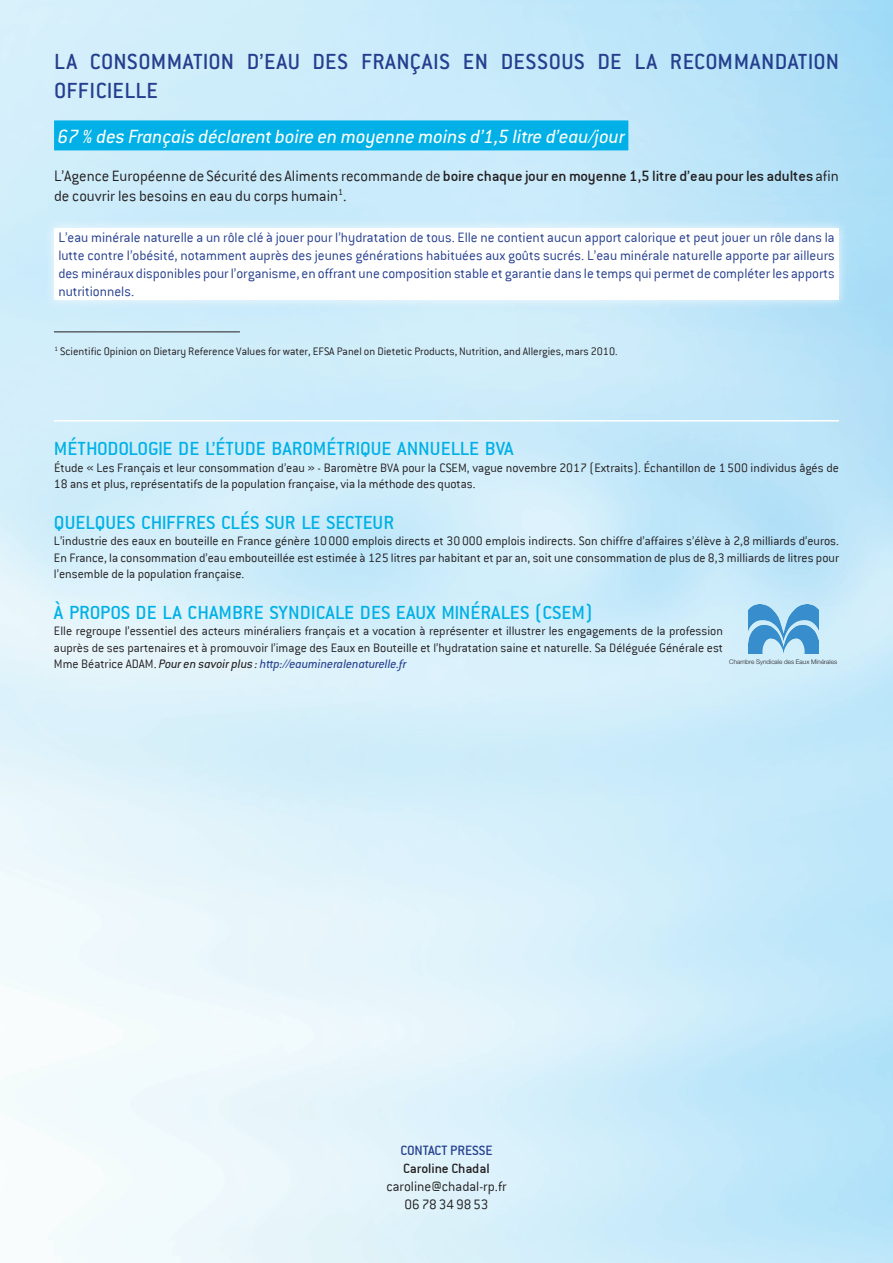
<style>
.page{position:relative;width:893px;height:1263px;background:#fff}
.page>*{position:absolute;margin:0;border:0;box-sizing:border-box;transform-origin:0 0}
.t1{font:24px/28.8px "Conduit ITC Medium";letter-spacing:.01em;color:#253f8e}
.t2{font:21px "Conduit ITC";color:#00b0e6}
.t3{font:italic 21px "Conduit ITC";color:#fff}
.t4{font:300 16.5px/19.8px "Conduit ITC";color:#231f20}
.t5{font:300 15px/18px "Conduit ITC";color:#253f8e;text-align:justify}
.t6{font:300 15px "Conduit ITC";color:#231f20}
.t7{font:15px "Conduit ITC";color:#231f20}
.t8{font:15px "Conduit ITC";color:#253f8e}
.t9{font:300 13.5px/16.2px "Conduit ITC";color:#231f20;text-align:justify}
.t10{font:300 12px "Conduit ITC";color:#231f20}
.t11{font:300 6.3px "Helvetica Neue LT Std";color:#231f20}
.s1{font-weight:400}
.s2{font-weight:400;font-style:italic}
.s3{font-weight:400;font-style:italic;color:#253f8e}
</style>
<div class="page">
<img style="left:0;top:0;width:893px;height:1263px">
<img style="left:748px;top:604px;width:70px;height:49px">
<hr style="left:54px;top:420px;width:785px;height:2px;background:#fff">
<div style="left:54px;top:120px;width:574px;height:30px;background:#00b0e6"></div>
<div style="left:44px;top:218px;width:805px;height:91px;background:#fff;opacity:.75"></div>
<div style="left:54px;top:228px;width:785px;height:72px;background:#fff"></div>
<hr style="left:54px;top:332px;width:186px;height:1px;background:#231f20">
<p class="t1" style="left:54px;top:47px;width:786px">LA CONSOMMATION D’EAU DES FRANÇAIS EN DESSOUS DE LA RECOMMANDATION<br>OFFICIELLE</p>
<p class="t3" style="left:58px;top:124px;width:568px">67 % des Français déclarent boire en moyenne moins d’1,5 litre d’eau/jour</p>
<p class="t4" style="left:54px;top:166px;width:786px">L’Agence Européenne de Sécurité des Aliments recommande de <span class="s1">boire chaque jour en moyenne 1,5 litre d’eau pour les adultes</span> afin de couvrir les besoins en eau du corps humain<sup>1</sup>.</p>
<p class="t5" style="left:58px;top:228px;width:778px">L’eau minérale naturelle a un rôle clé à jouer pour l’hydratation de tous. Elle ne contient aucun apport calorique et peut jouer un rôle dans la lutte contre l’obésité, notamment auprès des jeunes générations habituées aux goûts sucrés. L’eau minérale naturelle apporte par ailleurs des minéraux disponibles pour l’organisme, en offrant une composition stable et garantie dans le temps qui permet de compléter les apports nutritionnels.</p>
<p class="t10" style="left:55px;top:344px;width:565px"><sup>1</sup> Scientific Opinion on Dietary Reference Values for water, EFSA Panel on Dietetic Products, Nutrition, and Allergies, mars 2010.</p>
<p class="t2" style="left:54px;top:437px;width:461px">MÉTHODOLOGIE DE L’ÉTUDE BAROMÉTRIQUE ANNUELLE BVA</p>
<p class="t9" style="left:54px;top:459px;width:786px">Étude « Les Français et leur consommation d’eau » - Baromètre BVA pour la CSEM, vague novembre 2017 (Extraits). Échantillon de 1500 individus âgés de<br>18 ans et plus, représentatifs de la population française, via la méthode des quotas.</p>
<p class="t2" style="left:54px;top:511px;width:342px">QUELQUES CHIFFRES CLÉS SUR LE SECTEUR</p>
<p class="t9" style="left:54px;top:533px;width:786px">L’industrie des eaux en bouteille en France génère 10000 emplois directs et 30000 emplois indirects. Son chiffre d’affaires s’élève à 2,8 milliards d’euros.<br>En France, la consommation d’eau embouteillée est estimée à 125 litres par habitant et par an, soit une consommation de plus de 8,3 milliards de litres pour l’ensemble de la population française.</p>
<p class="t2" style="left:54px;top:601px;width:540px">À PROPOS DE LA CHAMBRE SYNDICALE DES EAUX MINÉRALES (CSEM)</p>
<p class="t9" style="left:54px;top:623px;width:671px">Elle regroupe l’essentiel des acteurs minéraliers français et a vocation à représenter et illustrer les engagements de la profession auprès de ses partenaires et à promouvoir l’image des Eaux en Bouteille et l’hydratation saine et naturelle. Sa Déléguée Générale est Mme Béatrice ADAM. <span class="s2">Pour en savoir plus :</span> <span class="s3">http://eaumineralenaturelle.fr</span></p>
<p class="t11" style="left:729px;top:658px;width:109px">Chambre Syndicale des Eaux Minérales</p>
<p class="t8" style="left:400px;top:1142px;width:94px">CONTACT PRESSE</p>
<p class="t7" style="left:403px;top:1160px;width:88px">Caroline Chadal</p>
<p class="t6" style="left:386px;top:1178px;width:122px">caroline@chadal-rp.fr</p>
<p class="t6" style="left:404px;top:1196px;width:85px">0678349853</p>
</div>
